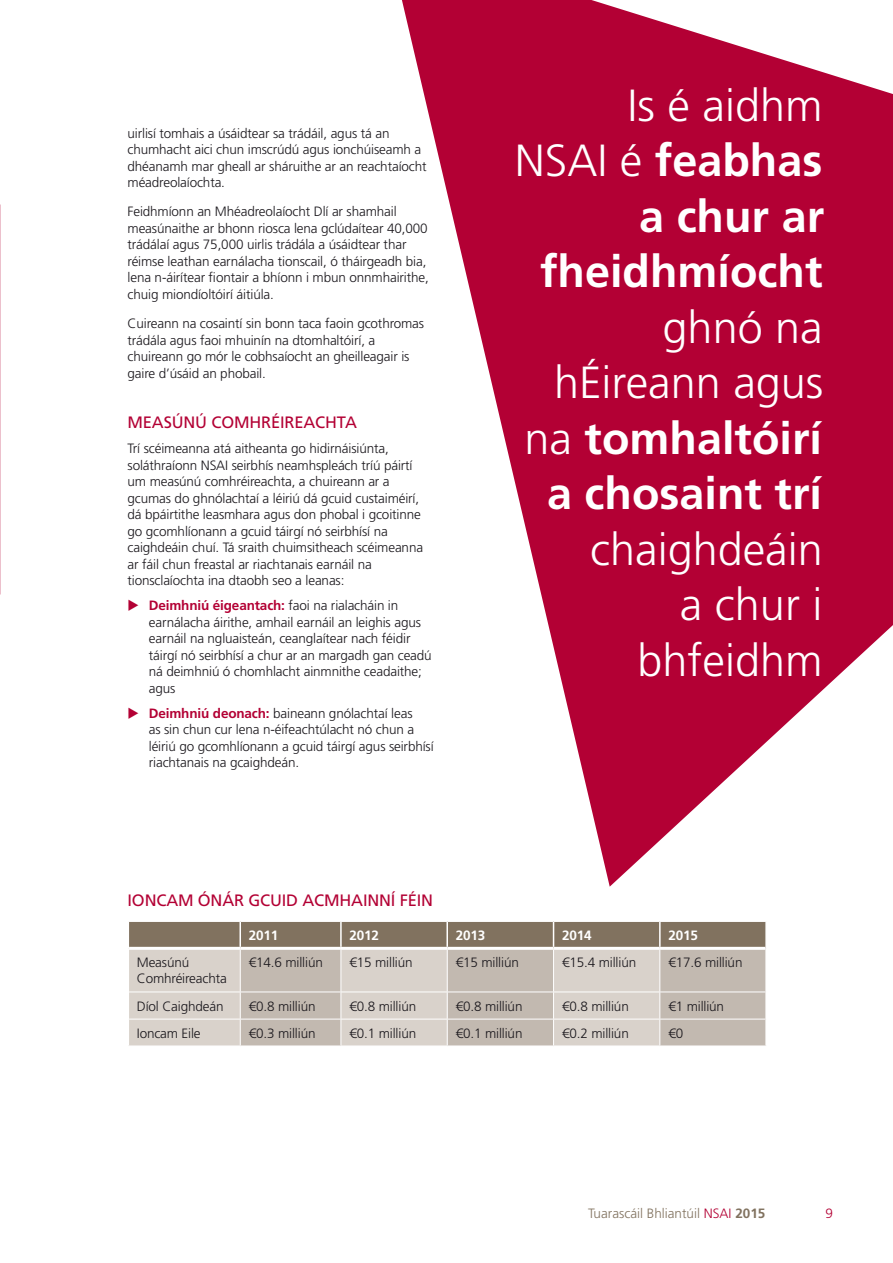
<style>
.page{position:relative;width:893px;height:1263px;background:#fff}
.page>*{position:absolute;margin:0;border:0;box-sizing:border-box;transform-origin:0 0}
.t1{font:700 45px/55.5px "Frutiger LT Std";color:#fff;text-align:right}
.t2{font:300 45px/55.5px "Frutiger LT Std";color:#fff;text-align:right}
.t3{font:16.5px "Frutiger LT Std";letter-spacing:-.01em;color:#b30034}
.t4{font:300 13.5px/16.5px "Frutiger LT Std";letter-spacing:-.01em;color:#1a171c}
.t5{font:300 13.5px "Frutiger LT Std";color:#81725f}
.t6{font:700 13.5px "Frutiger LT Std";letter-spacing:-.01em;color:#fff}
.t7{font:300 13.5px "Frutiger LT Std";color:#b30034}
.s1{color:#b30034}
.s2{font-weight:700;color:#b30034}
.s3{font-weight:300}
.s4{font-weight:700}
</style>
<div class="page">
<svg style="left:402px;top:0;width:491px;height:887px;fill:#b30034"></svg>
<div style="left:129px;top:950px;width:111px;height:95px;background:#d9d2cb"></div>
<svg style="left:241px;top:950px;width:524px;height:95px;background:#cbc3bb"></svg>
<hr style="left:129px;top:991px;width:111px;height:1px;background:#fff">
<hr style="left:240px;top:991px;width:101px;height:1px;background:#fff">
<hr style="left:341px;top:991px;width:106px;height:1px;background:#fff">
<hr style="left:447px;top:991px;width:107px;height:1px;background:#fff">
<hr style="left:554px;top:991px;width:106px;height:1px;background:#fff">
<hr style="left:660px;top:991px;width:105px;height:1px;background:#fff">
<hr style="left:129px;top:1019px;width:111px;height:1px;background:#fff">
<hr style="left:240px;top:1019px;width:101px;height:1px;background:#fff">
<hr style="left:341px;top:1019px;width:106px;height:1px;background:#fff">
<hr style="left:447px;top:1019px;width:107px;height:1px;background:#fff">
<hr style="left:554px;top:1019px;width:106px;height:1px;background:#fff">
<hr style="left:660px;top:1019px;width:105px;height:1px;background:#fff">
<hr style="left:341px;top:950px;width:1px;height:41px;background:#fff">
<hr style="left:447px;top:950px;width:1px;height:41px;background:#fff">
<hr style="left:553px;top:950px;width:1px;height:41px;background:#fff">
<hr style="left:659px;top:950px;width:1px;height:41px;background:#fff">
<svg style="left:240px;top:992px;width:1px;height:53px"></svg>
<svg style="left:341px;top:992px;width:1px;height:53px"></svg>
<svg style="left:447px;top:992px;width:1px;height:53px"></svg>
<svg style="left:553px;top:992px;width:1px;height:53px"></svg>
<svg style="left:659px;top:992px;width:1px;height:53px"></svg>
<svg style="left:129px;top:922px;width:636px;height:26px;background:#877967"></svg>
<p class="t4" style="left:128px;top:125px;width:301px">uirlisí tomhais a úsáidtear sa trádáil, agus tá an chumhacht aici chun imscrúdú agus ionchúiseamh a dhéanamh mar gheall ar sháruithe ar an reachtaíocht méadreolaíochta.</p>
<p class="t4" style="left:128px;top:204px;width:303px">Feidhmíonn an Mhéadreolaíocht Dlí ar shamhail measúnaithe ar bhonn riosca lena gclúdaítear 40,000 trádálaí agus 75,000 uirlis trádála a úsáidtear thar réimse leathan earnálacha tionscail, ó tháirgeadh bia, lena n-áirítear fiontair a bhíonn i mbun onnmhairithe, chuig miondíoltóirí áitiúla.</p>
<p class="t4" style="left:128px;top:315px;width:298px">Cuireann na cosaintí sin bonn taca faoin gcothromas trádála agus faoi mhuinín na dtomhaltóirí, a chuireann go mór le cobhsaíocht an gheilleagair is gaire d’úsáid an phobail.</p>
<p class="t3" style="left:128px;top:413px;width:231px">MEASÚNÚ COMHRÉIREACHTA</p>
<p class="t4" style="left:128px;top:441px;width:297px">Trí scéimeanna atá aitheanta go hidirnáisiúnta, soláthraíonn NSAI seirbhís neamhspleách tríú páirtí um measúnú comhréireachta, a chuireann ar a gcumas do ghnólachtaí a léiriú dá gcuid custaiméirí, dá bpáirtithe leasmhara agus don phobal i gcoitinne go gcomhlíonann a gcuid táirgí nó seirbhísí na caighdeáin chuí. Tá sraith chuimsitheach scéimeanna ar fáil chun freastal ar riachtanais earnáil na tionsclaíochta ina dtaobh seo a leanas:</p>
<p class="t4" style="left:149px;top:597px;width:284px;text-indent:-21px"><span class="s1">◆</span> <span class="s2">Deimhniú éigeantach:</span> faoi na rialacháin in earnálacha áirithe, amhail earnáil an leighis agus earnáil na ngluaisteán, ceanglaítear nach féidir táirgí nó seirbhísí a chur ar an margadh gan ceadú ná deimhniú ó chomhlacht ainmnithe ceadaithe; agus</p>
<p class="t4" style="left:149px;top:705px;width:286px;text-indent:-21px"><span class="s1">◆</span> <span class="s2">Deimhniú deonach:</span> baineann gnólachtaí leas<br>as sin chun cur lena n-éifeachtúlacht nó chun a léiriú go gcomhlíonann a gcuid táirgí agus seirbhísí riachtanais na gcaighdeán.</p>
<h1 class="t1" style="left:515px;top:78px;width:311px"><span class="s3">Is é aidhm<br>NSAI é</span> feabhas a chur ar fheidhmíocht</h1>
<h1 class="t1" style="left:524px;top:300px;width:300px"><span class="s3">ghnó na hÉireann agus na</span> tomhaltóirí a chosaint trí</h1>
<h1 class="t2" style="left:590px;top:522px;width:234px">chaighdeáin a chur i bhfeidhm</h1>
<p class="t3" style="left:128px;top:890px;width:307px">IONCAM ÓNÁR GCUID ACMHAINNÍ FÉIN</p>
<p class="t6" style="left:249px;top:927px;width:31px">2011</p>
<p class="t6" style="left:349px;top:927px;width:31px">2012</p>
<p class="t6" style="left:456px;top:927px;width:31px">2013</p>
<p class="t6" style="left:562px;top:927px;width:31px">2014</p>
<p class="t6" style="left:668px;top:927px;width:31px">2015</p>
<p class="t4" style="left:137px;top:954px;width:92px">Measúnú<br>Comhréireachta</p>
<p class="t4" style="left:249px;top:954px;width:76px">€14.6 milliún</p>
<p class="t4" style="left:349px;top:954px;width:65px">€15 milliún</p>
<p class="t4" style="left:456px;top:954px;width:65px">€15 milliún</p>
<p class="t4" style="left:562px;top:954px;width:76px">€15.4 milliún</p>
<p class="t4" style="left:668px;top:954px;width:76px">€17.6 milliún</p>
<p class="t4" style="left:137px;top:998px;width:88px">Díol Caighdeán</p>
<p class="t4" style="left:249px;top:998px;width:68px">€0.8 milliún</p>
<p class="t4" style="left:349px;top:998px;width:68px">€0.8 milliún</p>
<p class="t4" style="left:456px;top:998px;width:68px">€0.8 milliún</p>
<p class="t4" style="left:562px;top:998px;width:68px">€0.8 milliún</p>
<p class="t4" style="left:668px;top:998px;width:57px">€1 milliún</p>
<p class="t4" style="left:137px;top:1025px;width:65px">Ioncam Eile</p>
<p class="t4" style="left:249px;top:1025px;width:68px">€0.3 milliún</p>
<p class="t4" style="left:349px;top:1025px;width:68px">€0.1 milliún</p>
<p class="t4" style="left:456px;top:1025px;width:68px">€0.1 milliún</p>
<p class="t4" style="left:562px;top:1025px;width:68px">€0.2 milliún</p>
<p class="t4" style="left:668px;top:1025px;width:16px">€0</p>
<p class="t5" style="left:588px;top:1205px;width:179px">Tuarascáil Bhliantúil <span class="s1">NSAI</span> <span class="s4">2015</span></p>
<p class="t7" style="left:825px;top:1205px;width:9px">9</p>
</div>
